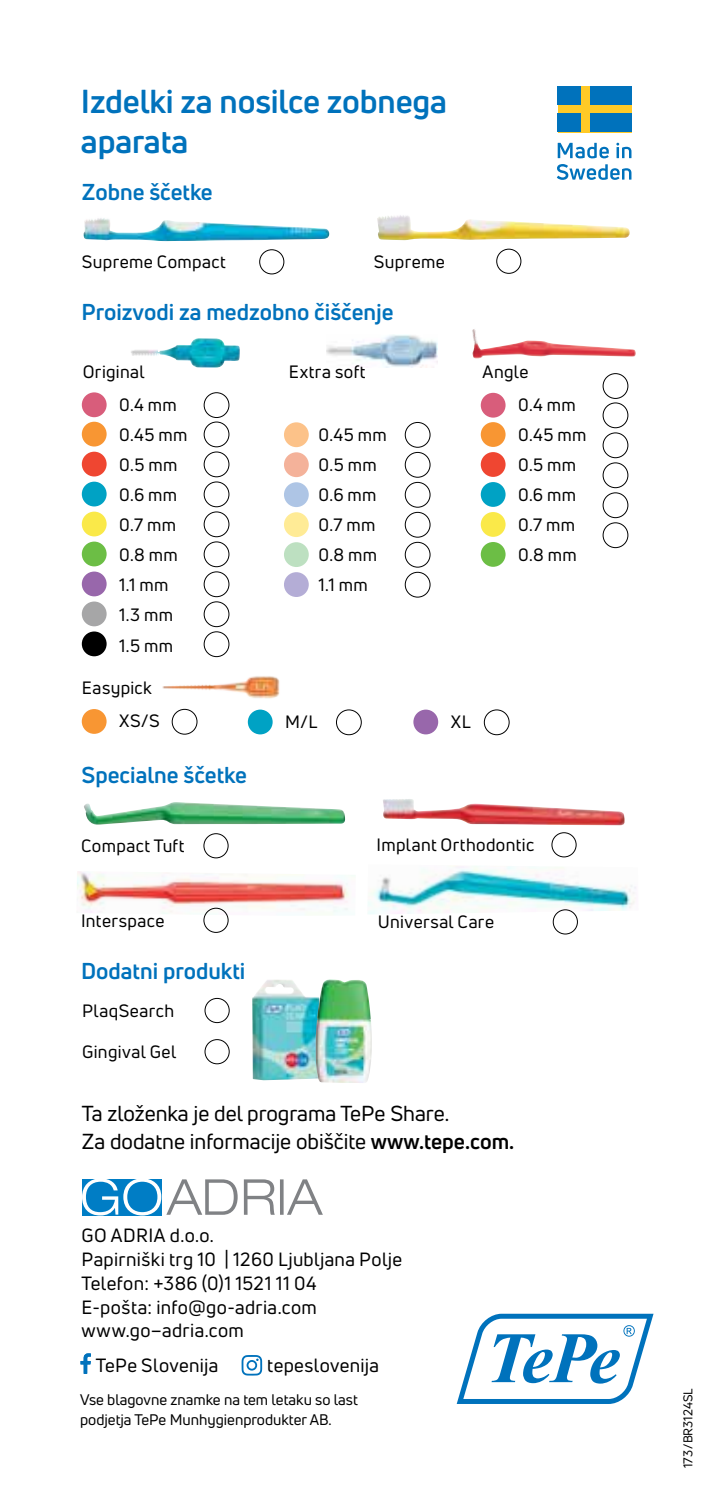
<style>
.page{position:relative;width:709px;height:1489px;background:#fff}
.page>*{position:absolute;margin:0;border:0;box-sizing:border-box;transform-origin:0 0}
.t1{font:700 32.5px/40px "Uni Neue";letter-spacing:-.005em;color:#0072bc}
.t2{font:700 22.5px "Uni Neue";color:#0072bc}
.t3{font:21.25px/27.5px "Uni Neue";color:#000}
.t4{font:18.75px/23.8px "Uni Neue";letter-spacing:.02em;color:#000}
.t5{font:17.5px/30px "Uni Neue";letter-spacing:.02em;color:#000}
.t6{font:15px/20px "Uni Neue";color:#000}
.t7{font:12.5px "Uni Neue";color:#000}
.s1{font-weight:700}
</style>
<div class="page">
<img style="left:162px;top:676px;width:118px;height:23px">
<img style="left:252px;top:980px;width:63px;height:100px">
<img style="left:315px;top:979px;width:57px;height:104px">
<img style="left:77px;top:871px;width:278px;height:44px">
<img style="left:368px;top:866px;width:268px;height:48px">
<img style="left:383px;top:799px;width:242px;height:26px">
<img style="left:84px;top:802px;width:262px;height:22px">
<div style="left:204px;top:833px;width:24px;height:25px;border:1px solid #000;border-radius:50%"></div>
<div style="left:204px;top:907px;width:24px;height:25px;border:1px solid #000;border-radius:50%"></div>
<div style="left:551px;top:832px;width:25px;height:25px;border:1px solid #000;border-radius:50%"></div>
<div style="left:553px;top:909px;width:24px;height:25px;border:1px solid #000;border-radius:50%"></div>
<div style="left:205px;top:998px;width:24px;height:24px;border:1px solid #000;border-radius:50%"></div>
<div style="left:205px;top:1039px;width:24px;height:25px;border:1px solid #000;border-radius:50%"></div>
<div style="left:82px;top:392px;width:25px;height:25px;background:#d85d7b;border-radius:50%"></div>
<div style="left:82px;top:421px;width:25px;height:25px;background:#f89633;border-radius:50%"></div>
<div style="left:82px;top:451px;width:25px;height:25px;background:#ef4631;border-radius:50%"></div>
<div style="left:82px;top:481px;width:25px;height:25px;background:#00a2c4;border-radius:50%"></div>
<div style="left:82px;top:511px;width:25px;height:25px;background:#fae949;border-radius:50%"></div>
<div style="left:82px;top:541px;width:25px;height:25px;background:#6cbe45;border-radius:50%"></div>
<div style="left:82px;top:571px;width:25px;height:25px;background:#9867ab;border-radius:50%"></div>
<div style="left:82px;top:601px;width:25px;height:25px;background:#a6a6a7;border-radius:50%"></div>
<div style="left:82px;top:631px;width:25px;height:25px;background:#000;border-radius:50%"></div>
<img style="left:152px;top:344px;width:39px;height:8px">
<svg style="left:472px;top:329px;width:3px;height:9px"></svg>
<img style="left:326px;top:334px;width:112px;height:33px">
<div style="left:204px;top:392px;width:25px;height:26px;border:1px solid #000;border-radius:50%"></div>
<div style="left:204px;top:421px;width:25px;height:26px;border:1px solid #000;border-radius:50%"></div>
<div style="left:204px;top:451px;width:25px;height:26px;border:1px solid #000;border-radius:50%"></div>
<div style="left:204px;top:481px;width:25px;height:26px;border:1px solid #000;border-radius:50%"></div>
<div style="left:204px;top:511px;width:25px;height:26px;border:1px solid #000;border-radius:50%"></div>
<div style="left:204px;top:541px;width:25px;height:26px;border:1px solid #000;border-radius:50%"></div>
<div style="left:204px;top:571px;width:25px;height:26px;border:1px solid #000;border-radius:50%"></div>
<div style="left:204px;top:601px;width:25px;height:26px;border:1px solid #000;border-radius:50%"></div>
<div style="left:204px;top:631px;width:25px;height:26px;border:1px solid #000;border-radius:50%"></div>
<div style="left:284px;top:422px;width:25px;height:25px;background:#fcc289;border-radius:50%"></div>
<div style="left:284px;top:452px;width:25px;height:25px;background:#f4b29a;border-radius:50%"></div>
<div style="left:284px;top:482px;width:25px;height:25px;background:#aec5e5;border-radius:50%"></div>
<div style="left:284px;top:512px;width:25px;height:25px;background:#ffeb96;border-radius:50%"></div>
<div style="left:284px;top:542px;width:25px;height:25px;background:#bde0c1;border-radius:50%"></div>
<div style="left:284px;top:572px;width:25px;height:25px;background:#b4add6;border-radius:50%"></div>
<div style="left:405px;top:422px;width:25px;height:25px;border:1px solid #000;border-radius:50%"></div>
<div style="left:405px;top:452px;width:25px;height:25px;border:1px solid #000;border-radius:50%"></div>
<div style="left:405px;top:482px;width:25px;height:25px;border:1px solid #000;border-radius:50%"></div>
<div style="left:405px;top:512px;width:25px;height:25px;border:1px solid #000;border-radius:50%"></div>
<div style="left:405px;top:542px;width:25px;height:25px;border:1px solid #000;border-radius:50%"></div>
<div style="left:405px;top:572px;width:25px;height:25px;border:1px solid #000;border-radius:50%"></div>
<div style="left:481px;top:393px;width:24px;height:24px;background:#d85d7b;border-radius:50%"></div>
<div style="left:481px;top:422px;width:24px;height:25px;background:#f89633;border-radius:50%"></div>
<div style="left:481px;top:452px;width:24px;height:25px;background:#ef4631;border-radius:50%"></div>
<div style="left:481px;top:482px;width:24px;height:25px;background:#00a2c4;border-radius:50%"></div>
<div style="left:481px;top:512px;width:24px;height:25px;background:#fae949;border-radius:50%"></div>
<div style="left:481px;top:542px;width:24px;height:25px;background:#6cbe45;border-radius:50%"></div>
<div style="left:602px;top:373px;width:26px;height:26px;border:1px solid #000;border-radius:50%"></div>
<div style="left:602px;top:402px;width:26px;height:26px;border:1px solid #000;border-radius:50%"></div>
<div style="left:602px;top:432px;width:26px;height:26px;border:1px solid #000;border-radius:50%"></div>
<div style="left:602px;top:462px;width:26px;height:26px;border:1px solid #000;border-radius:50%"></div>
<div style="left:602px;top:492px;width:26px;height:26px;border:1px solid #000;border-radius:50%"></div>
<div style="left:602px;top:522px;width:26px;height:26px;border:1px solid #000;border-radius:50%"></div>
<div style="left:82px;top:709px;width:25px;height:24px;background:#f89633;border-radius:50%"></div>
<div style="left:172px;top:709px;width:25px;height:25px;border:1px solid #000;border-radius:50%"></div>
<div style="left:248px;top:709px;width:25px;height:25px;background:#00a2c4;border-radius:50%"></div>
<div style="left:336px;top:709px;width:25px;height:26px;border:1px solid #000;border-radius:50%"></div>
<div style="left:413px;top:709px;width:25px;height:25px;background:#9867ab;border-radius:50%"></div>
<div style="left:484px;top:709px;width:25px;height:26px;border:1px solid #000;border-radius:50%"></div>
<svg style="left:557px;top:164px;width:74px;height:16px"></svg>
<svg style="left:557px;top:143px;width:74px;height:15px"></svg>
<div style="left:558px;top:86px;width:73px;height:46px;background:#ffca27"></div>
<div style="left:558px;top:86px;width:23px;height:18px;background:#0072bc"></div>
<div style="left:590px;top:86px;width:41px;height:18px;background:#0072bc"></div>
<div style="left:558px;top:114px;width:23px;height:18px;background:#0072bc"></div>
<div style="left:590px;top:114px;width:41px;height:18px;background:#0072bc"></div>
<img style="left:377px;top:215px;width:253px;height:25px">
<img style="left:83px;top:218px;width:113px;height:23px">
<div style="left:259px;top:249px;width:25px;height:25px;border:1px solid #000;border-radius:50%"></div>
<div style="left:496px;top:249px;width:25px;height:25px;border:1px solid #000;border-radius:50%"></div>
<svg style="left:457px;top:1313px;width:196px;height:90px"></svg>
<svg style="left:244px;top:1179px;width:31px;height:35px"></svg>
<hr style="left:280px;top:1179px;width:3px;height:35px;background:#808285">
<svg style="left:287px;top:1179px;width:36px;height:35px"></svg>
<svg style="left:82px;top:1179px;width:156px;height:36px"></svg>
<svg style="left:80px;top:1353px;width:11px;height:20px"></svg>
<svg style="left:241px;top:1355px;width:21px;height:20px"></svg>
<h1 class="t1" style="left:81px;top:81px;width:368px">Izdelki za nosilce zobnega aparata</h1>
<p class="t2" style="left:82px;top:177px;width:132px">Zobne ščetke</p>
<p class="t5" style="left:82px;top:247px;width:145px">Supreme Compact</p>
<p class="t5" style="left:374px;top:246px;width:73px">Supreme</p>
<p class="t2" style="left:82px;top:298px;width:313px">Proizvodi za medzobno čiščenje</p>
<p class="t5" style="left:83px;top:356px;width:63px">Original</p>
<p class="t5" style="left:119px;top:389px;width:70px">0.4 mm<br>0.45 mm<br>0.5 mm<br>0.6 mm<br>0.7 mm<br>0.8 mm<br>1.1 mm<br>1.3 mm<br>1.5 mm</p>
<p class="t5" style="left:82px;top:672px;width:72px">Easypick</p>
<p class="t5" style="left:289px;top:356px;width:78px">Extra soft</p>
<p class="t5" style="left:318px;top:420px;width:70px">0.45 mm<br>0.5 mm<br>0.6 mm<br>0.7 mm<br>0.8 mm<br>1.1 mm</p>
<p class="t5" style="left:119px;top:706px;width:42px">XS/S</p>
<p class="t5" style="left:285px;top:706px;width:34px">M/L</p>
<p class="t5" style="left:451px;top:706px;width:21px">XL</p>
<p class="t5" style="left:518px;top:354px;width:59px;line-height:33.5px;text-indent:-36px">Angle<br>0.4 mm</p>
<p class="t5" style="left:518px;top:420px;width:70px">0.45 mm<br>0.5 mm<br>0.6 mm<br>0.7 mm<br>0.8 mm</p>
<p class="t2" style="left:82px;top:760px;width:167px">Specialne ščetke</p>
<p class="t5" style="left:81px;top:830px;width:105px">Compact Tuft</p>
<p class="t5" style="left:81px;top:905px;width:85px">Interspace</p>
<p class="t2" style="left:81px;top:956px;width:166px">Dodatni produkti</p>
<p class="t5" style="left:82px;top:995px;width:94px">PlaqSearch</p>
<p class="t5" style="left:82px;top:1036px;width:95px">Gingival Gel</p>
<p class="t5" style="left:376px;top:829px;width:159px">Implant Orthodontic</p>
<p class="t5" style="left:378px;top:906px;width:118px">Universal Care</p>
<p class="t3" style="left:82px;top:1099px;width:434px">Ta zloženka je del programa TePe Share.<br>Za dodatne informacije obiščite <span class="s1">www.tepe.com.</span></p>
<p class="t4" style="left:81px;top:1223px;width:322px">GO ADRIA d.o.o.<br>Papirniški trg 10 | 1260 Ljubljana Polje<br>Telefon: +386 (0)1 1521 11 04<br>E-pošta: info@go-adria.com www.go–adria.com</p>
<p class="t4" style="left:96px;top:1352px;width:124px">TePe Slovenija</p>
<p class="t4" style="left:267px;top:1352px;width:113px">tepeslovenija</p>
<p class="t6" style="left:80px;top:1389px;width:279px">Vse blagovne znamke na tem letaku so last podjetja TePe Munhygienprodukter AB.</p>
<p class="t7" style="left:680px;top:1467px;width:81px;rotate:-90deg">173/BR3124SL</p>
</div>
